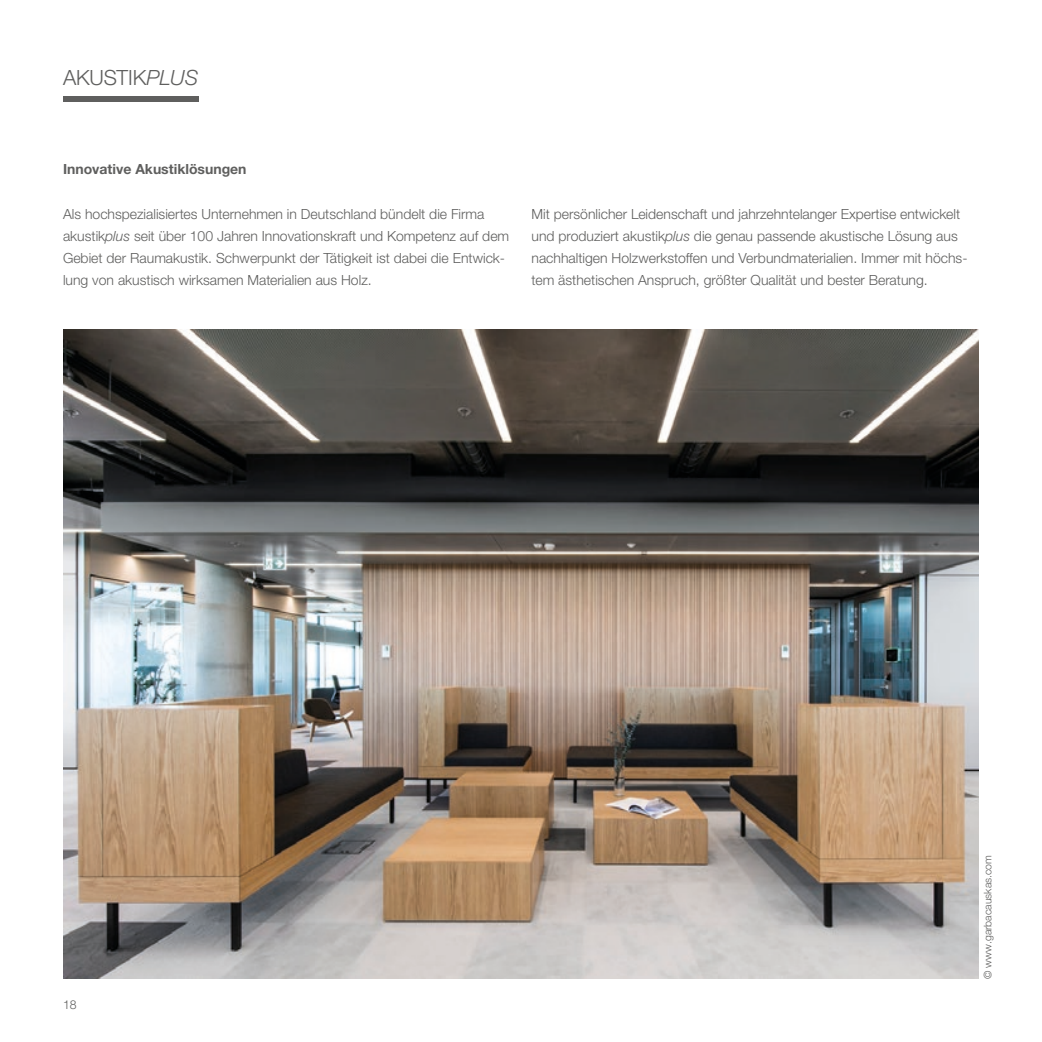
<style>
.page{position:relative;width:1042px;height:1042px;background:#fff}
.page>*{position:absolute;margin:0;border:0;box-sizing:border-box;transform-origin:0 0}
.t1{font:300 21px "Helvetica Neue LTW1 G";color:#5f5f5e}
.t2{font:300 14px/22.2px "Helvetica Neue LTW1 G";color:#5f5f5e}
.t3{font:700 14px "Helvetica Neue LTW1 G";color:#5f5f5e}
.t4{font:300 12.25px "Helvetica Neue LTW1 G";color:#5f5f5e}
.t5{font:300 10.5px "Helvetica Neue LTW1 G";color:#5f5f5e}
.s1{font-style:italic}
</style>
<div class="page">
<img style="left:63px;top:330px;width:916px;height:649px">
<div style="left:63px;top:96px;width:135px;height:6px;background:#5f5f5e"></div>
<h1 class="t1" style="left:63px;top:65px;width:137px">AKUSTIK<span class="s1">PLUS</span></h1>
<p class="t3" style="left:63px;top:161px;width:185px">Innovative Akustiklösungen</p>
<p class="t2" style="left:63px;top:202px;width:448px">Als hochspezialisiertes Unternehmen in Deutschland bündelt die Firma akustik<span class="s1">plus</span> seit über 100 Jahren Innovationskraft und Kompetenz auf dem Gebiet der Raumakustik. Schwerpunkt der Tätigkeit ist dabei die Entwick&shy;lung von akustisch wirksamen Materialien aus Holz.</p>
<p class="t2" style="left:531px;top:202px;width:437px">Mit persönlicher Leidenschaft und jahrzehntelanger Expertise entwickelt und produziert akustik<span class="s1">plus</span> die genau passende akustische Lösung aus nachhaltigen Holzwerkstoffen und Verbundmaterialien. Immer mit höchs&shy;tem ästhetischen Anspruch, größter Qualität und bester Beratung.</p>
<p class="t4" style="left:63px;top:997px;width:15px">18</p>
<p class="t5" style="left:981px;top:979px;width:126px;rotate:-90deg">© www.garbacauskas.com</p>
</div>
